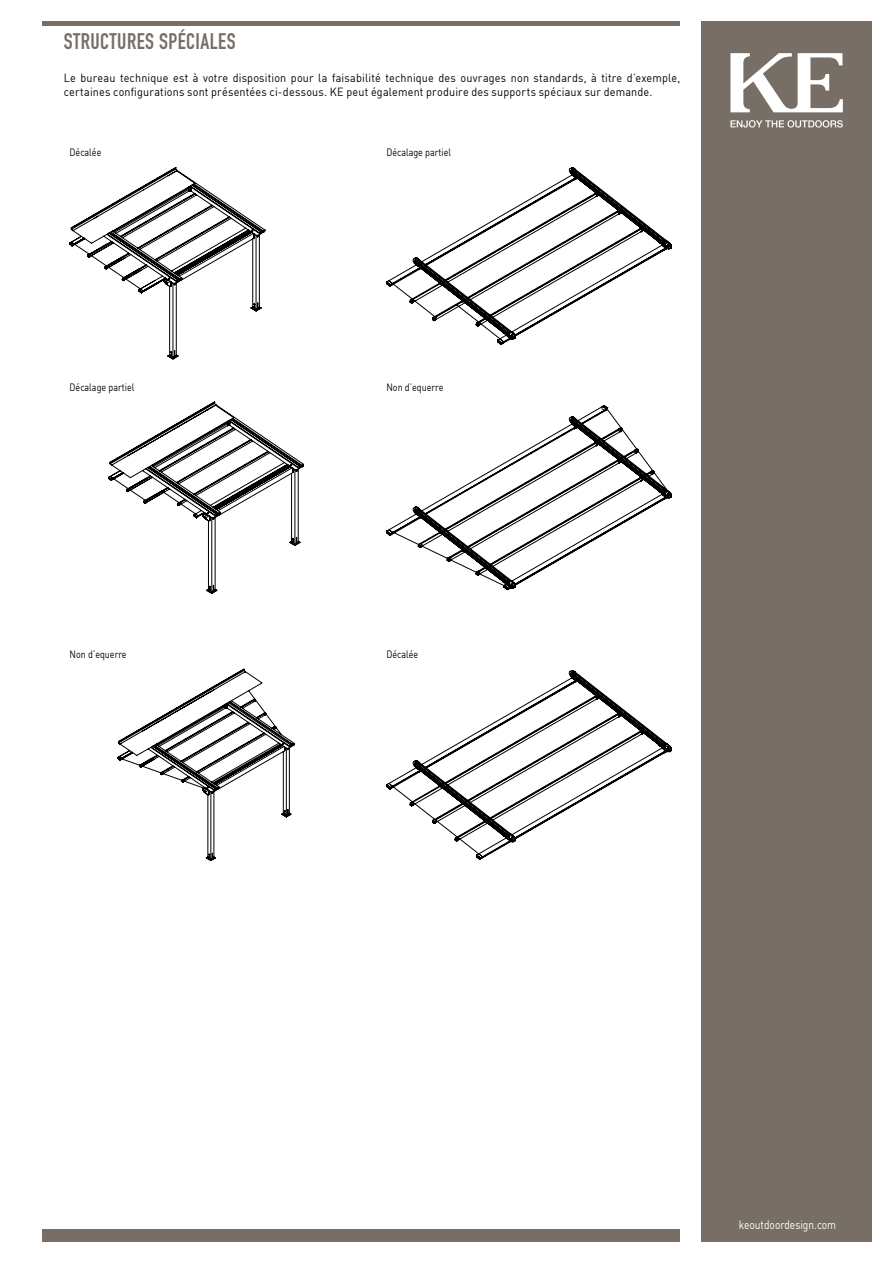
<style>
.page{position:relative;width:893px;height:1263px;background:#fff}
.page>*{position:absolute;margin:0;border:0;box-sizing:border-box;transform-origin:0 0}
.t1{font:22.2px "DIN Engschrift Std";letter-spacing:.02em;color:#776f66}
.t2{font:12px "DIN";color:#fff;scale:.85 1}
.t3{font:11.7px/13.5px "DIN";letter-spacing:.015em;color:#000;scale:.93 1}
.t4{font:10.5px "DIN";color:#000;scale:.85 1}
</style>
<div class="page">
<div style="left:702px;top:21px;width:170px;height:1221px;background:#776f66"></div>
<svg style="left:730px;top:53px;width:113px;height:59px"></svg>
<svg style="left:730px;top:120px;width:113px;height:8px"></svg>
<div style="left:43px;top:1229px;width:637px;height:13px;background:#776f66"></div>
<div style="left:43px;top:21px;width:637px;height:5px;background:#776f66"></div>
<svg style="left:70px;top:167px;width:195px;height:192px"></svg>
<svg style="left:108px;top:402px;width:196px;height:192px"></svg>
<svg style="left:118px;top:669px;width:176px;height:192px"></svg>
<svg style="left:386px;top:167px;width:286px;height:177px"></svg>
<svg style="left:386px;top:405px;width:286px;height:185px"></svg>
<svg style="left:386px;top:670px;width:286px;height:189px"></svg>
<h1 class="t1" style="left:64px;top:28px;width:173px">STRUCTURES SPÉCIALES</h1>
<p class="t3" style="left:64px;top:71px;width:664px">Le bureau technique est à votre disposition pour la faisabilité technique des ouvrages non standards, à titre d’exemple, certaines configurations sont présentées ci-dessous. KE peut également produire des supports spéciaux sur demande.</p>
<p class="t4" style="left:70px;top:146px;width:39px">Décalée</p>
<p class="t4" style="left:386px;top:146px;width:78px">Décalage partiel</p>
<p class="t4" style="left:70px;top:380px;width:78px">Décalage partiel</p>
<p class="t4" style="left:386px;top:380px;width:69px">Non d’equerre</p>
<p class="t4" style="left:70px;top:648px;width:69px">Non d’equerre</p>
<p class="t4" style="left:386px;top:648px;width:39px">Décalée</p>
<p class="t2" style="left:739px;top:1217px;width:116px">keoutdoordesign.com</p>
</div>
